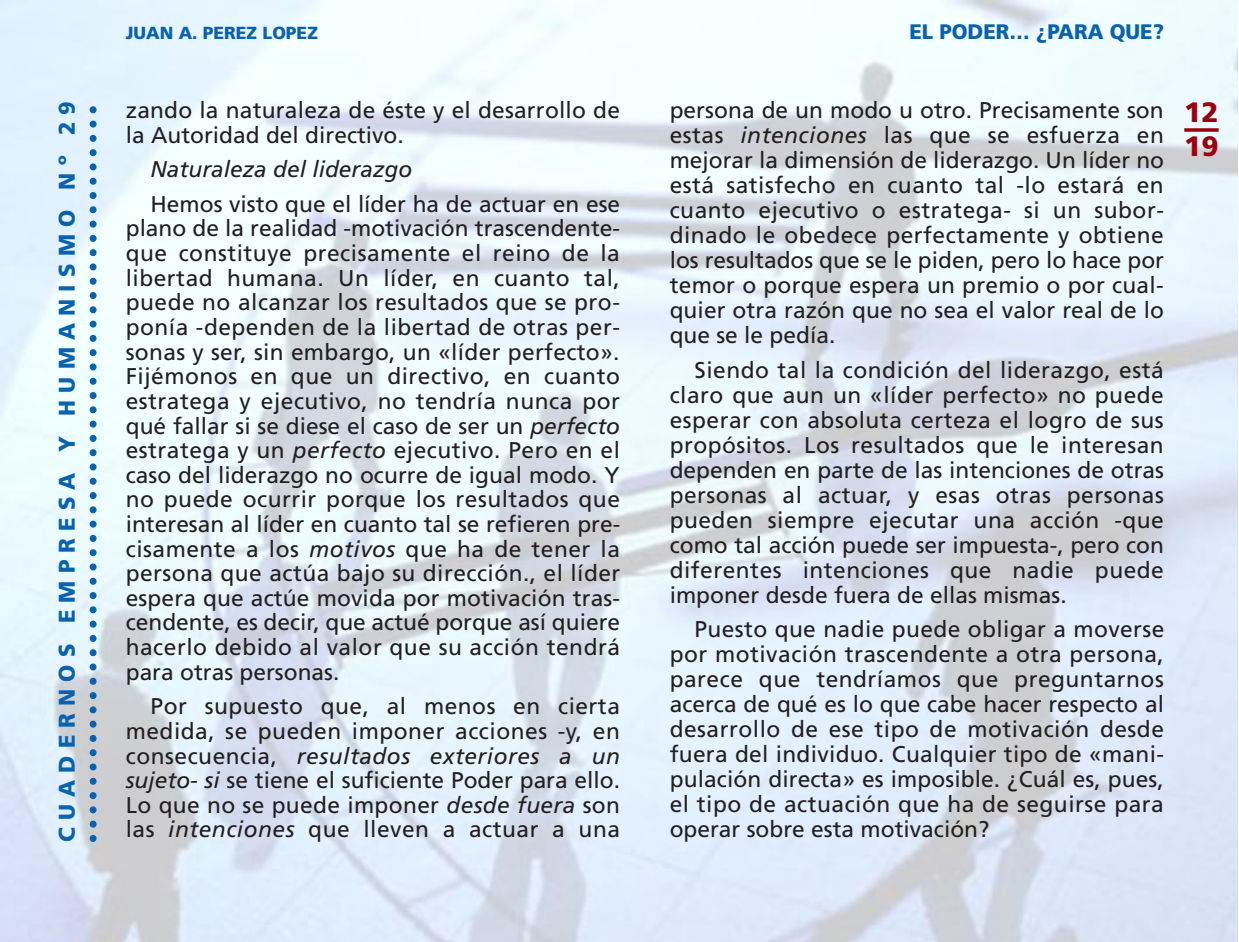
<style>
.page{position:relative;width:1239px;height:942px;background:#fff}
.page>*{position:absolute;margin:0;border:0;box-sizing:border-box;transform-origin:0 0}
.t1{font:900 28px/33.6px "Frutiger";color:#9c000d}
.t2{font:22.75px/25px "Frutiger";letter-spacing:.01em;color:#231f20;text-align:justify}
.t3{font:900 22.75px "Frutiger";letter-spacing:.325em;color:#0862b0}
.t4{font:italic 22.75px "Frutiger";color:#231f20}
.t5{font:900 21px "Frutiger";color:#0862b0}
.t6{font:900 17.5px "Frutiger";color:#0862b0}
.s1{font-style:italic}
</style>
<div class="page">
<img style="left:1px;top:0;width:1236px;height:942px">
<svg style="left:1184px;top:128px;width:35px;height:4px"></svg>
<svg style="left:90px;top:101px;width:7px;height:737px;background:#92bbda"></svg>
<p class="t3" style="left:58px;top:842px;width:742px;rotate:-90deg">CUADERNOS EMPRESA Y HUMANISMO Nº 29</p>
<p class="t6" style="left:126px;top:26px;width:194px">JUAN A. PEREZ LOPEZ</p>
<p class="t5" style="left:909px;top:23px;width:256px">EL PODER… ¿PARA QUE?</p>
<p class="t2" style="left:126px;top:100px;width:496px">zando la naturaleza de éste y el desarrollo de la Autoridad del directivo.</p>
<p class="t4" style="left:151px;top:160px;width:263px">Naturaleza del liderazgo</p>
<p class="t2" style="left:126px;top:193px;width:496px;text-indent:25px">Hemos visto que el líder ha de actuar en ese plano de la realidad -motivación trascendente&shy;que constituye precisamente el reino de la libertad humana. Un líder, en cuanto tal, puede no alcanzar los resultados que se pro&shy;ponía -dependen de la libertad de otras per&shy;sonas y ser, sin embargo, un «líder perfecto».<br>Fijémonos en que un directivo, en cuanto estratega y ejecutivo, no tendría nunca por qué fallar si se diese el caso de ser un <span class="s1">perfecto </span>estratega y un <span class="s1">perfecto</span> ejecutivo. Pero en el caso del liderazgo no ocurre de igual modo. Y no puede ocurrir porque los resultados que interesan al líder en cuanto tal se refieren pre&shy;cisamente a los <span class="s1">motivos</span> que ha de tener la persona que actúa bajo su dirección., el líder espera que actúe movida por motivación tras&shy;cendente, es decir, que actué porque así quiere hacerlo debido al valor que su acción tendrá para otras personas.</p>
<p class="t2" style="left:126px;top:695px;width:496px;text-indent:25px">Por supuesto que, al menos en cierta medida, se pueden imponer acciones -y, en consecuencia, <span class="s1">resultados exteriores a un sujeto- si</span> se tiene el suficiente Poder para ello.<br>Lo que no se puede imponer <span class="s1">desde fuera</span> son las <span class="s1">intenciones</span> que lleven a actuar a una</p>
<p class="t2" style="left:670px;top:100px;width:496px">persona de un modo u otro. Precisamente son estas <span class="s1">intenciones</span> las que se esfuerza en mejorar la dimensión de liderazgo. Un líder no está satisfecho en cuanto tal -lo estará en cuanto ejecutivo o estratega- si un subor&shy;dinado le obedece perfectamente y obtiene los resultados que se le piden, pero lo hace por temor o porque espera un premio o por cual&shy;quier otra razón que no sea el valor real de lo que se le pedía.</p>
<p class="t2" style="left:670px;top:359px;width:496px;text-indent:25px">Siendo tal la condición del liderazgo, está claro que aun un «líder perfecto» no puede esperar con absoluta certeza el logro de sus propósitos. Los resultados que le interesan dependen en parte de las intenciones de otras personas al actuar, y esas otras personas pueden siempre ejecutar una acción -que como tal acción puede ser impuesta-, pero con diferentes intenciones que nadie puede imponer desde fuera de ellas mismas.</p>
<p class="t2" style="left:670px;top:618px;width:496px;text-indent:25px">Puesto que nadie puede obligar a moverse por motivación trascendente a otra persona, parece que tendríamos que preguntarnos acerca de qué es lo que cabe hacer respecto al desarrollo de ese tipo de motivación desde fuera del individuo. Cualquier tipo de «mani&shy;pulación directa» es imposible. ¿Cuál es, pues, el tipo de actuación que ha de seguirse para operar sobre esta motivación?</p>
<p class="t1" style="left:1184px;top:98px;width:36px">12<br>19</p>
</div>
